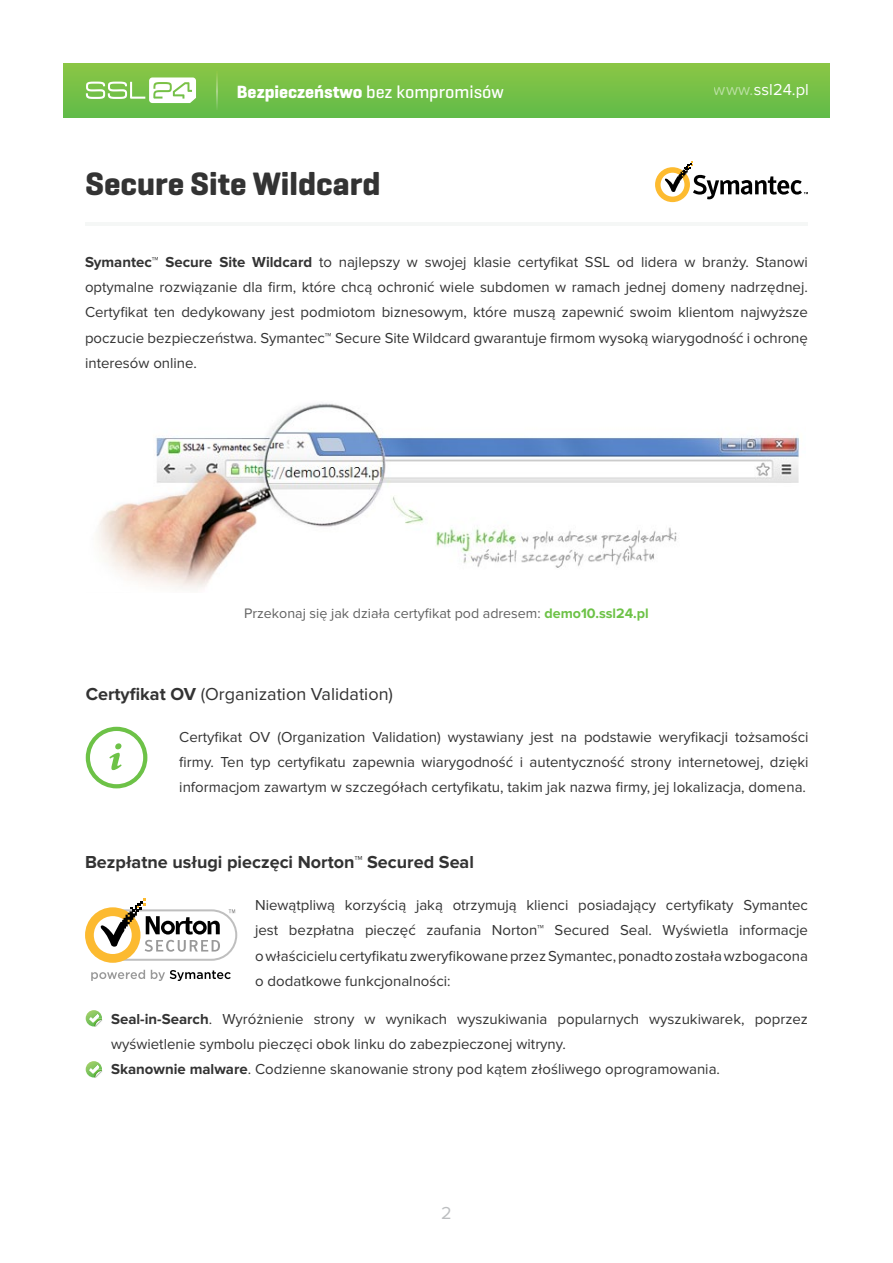
<style>
.page{position:relative;width:893px;height:1263px;background:#fff}
.page>*{position:absolute;margin:0;border:0;box-sizing:border-box;transform-origin:0 0}
.t1{font:700 33px "Geogrotesque";color:#333}
.t2{font:700 18px "Proxima Nova";color:#333}
.t3{font:18px "Proxima Nova";color:#333}
.t4{font:700 18px "Geogrotesque";color:#fff}
.t5{font:18px "Proxima Nova";color:#bcbec0}
.t6{font:16.5px "Proxima Nova";color:#fff}
.t7{font:15px/25.2px "Proxima Nova";color:#333;text-align:justify}
.t8{font:14.25px "Proxima Nova";color:#626262}
.s1{font-weight:500}
.s2{font-weight:700}
.s3{font-weight:700;color:#6dc247}
</style>
<div class="page">
<div style="left:64px;top:64px;width:765px;height:54px;background:linear-gradient(to bottom,#8bc645,#61bb49)"></div>
<svg style="left:86px;top:77px;width:110px;height:26px"></svg>
<svg style="left:216px;top:72px;width:1px;height:38px"></svg>
<svg style="left:655px;top:162px;width:153px;height:40px"></svg>
<img style="left:97px;top:403px;width:702px;height:186px">
<svg style="left:86px;top:1010px;width:16px;height:17px"></svg>
<svg style="left:86px;top:1061px;width:16px;height:17px"></svg>
<div style="left:86px;top:727px;width:61px;height:61px;background:#6dc247;border-radius:50%"></div>
<div style="left:90px;top:731px;width:53px;height:53px;background:#fff;border-radius:50%"></div>
<svg style="left:109px;top:743px;width:13px;height:27px"></svg>
<svg style="left:85px;top:899px;width:152px;height:64px"></svg>
<svg style="left:91px;top:970px;width:54px;height:11px"></svg>
<svg style="left:151px;top:970px;width:80px;height:11px"></svg>
<p class="t4" style="left:237px;top:80px;width:268px">Bezpieczeństwo <span class="s1">bez kompromisów</span></p>
<p class="t6" style="left:714px;top:80px;width:96px">www.ssl24.pl</p>
<h1 class="t1" style="left:85px;top:163px;width:297px">Secure Site Wildcard</h1>
<p class="t7" style="left:85px;top:250px;width:724px"><span class="s2">Symantec™ Secure Site Wildcard</span> to najlepszy w swojej klasie certyfikat SSL od lidera w branży. Stanowi optymalne rozwiązanie dla firm, które chcą ochronić wiele subdomen w ramach jednej domeny nadrzędnej.<br>Certyfikat ten dedykowany jest podmiotom biznesowym, które muszą zapewnić swoim klientom najwyższe poczucie bezpieczeństwa. Symantec™ Secure Site Wildcard gwarantuje firmom wysoką wiarygodność i ochronę interesów online.</p>
<p class="t8" style="left:244px;top:605px;width:406px">Przekonaj się jak działa certyfikat pod adresem: <span class="s3">demo10.ssl24.pl</span></p>
<p class="t3" style="left:86px;top:683px;width:309px"><span class="s2">Certyfikat OV</span> (Organization Validation)</p>
<p class="t7" style="left:179px;top:724px;width:631px">Certyfikat OV (Organization Validation) wystawiany jest na podstawie weryfikacji tożsamości firmy. Ten typ certyfikatu zapewnia wiarygodność i autentyczność strony internetowej, dzięki informacjom zawartym w szczegółach certyfikatu, takim jak nazwa firmy, jej lokalizacja, domena.</p>
<p class="t2" style="left:85px;top:851px;width:390px">Bezpłatne usługi pieczęci Norton™ Secured Seal</p>
<p class="t7" style="left:255px;top:893px;width:554px">Niewątpliwą korzyścią jaką otrzymują klienci posiadający certyfikaty Symantec jest bezpłatna pieczęć zaufania Norton™ Secured Seal. Wyświetla informacje o właścicielu certyfikatu zweryfikowane przez Symantec, ponadto została wzbogacona o dodatkowe funkcjonalności:</p>
<p class="t7" style="left:111px;top:1006px;width:698px;text-align:left"><span class="s2">Seal-in-Search</span>. Wyróżnienie strony w wynikach wyszukiwania popularnych wyszukiwarek, poprzez wyświetlenie symbolu pieczęci obok linku do zabezpieczonej witryny.<br><span class="s2">Skanownie malware</span>. Codzienne skanowanie strony pod kątem złośliwego oprogramowania.</p>
<p class="t5" style="left:441px;top:1202px;width:12px">2</p>
</div>
